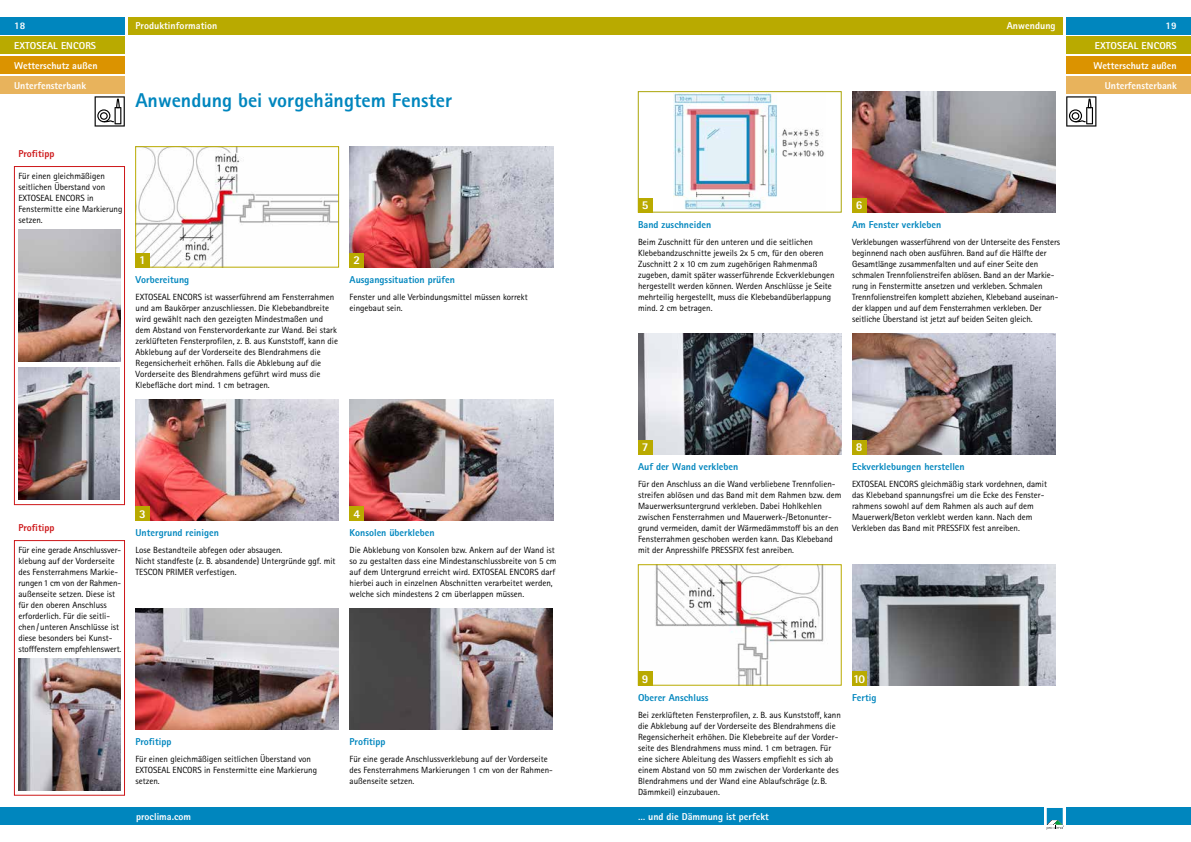
<style>
.page{position:relative;width:1191px;height:842px;background:#fff}
.page>*{position:absolute;margin:0;border:0;box-sizing:border-box;transform-origin:0 0}
.t1{font:800 20px "Rotis Sans Serif Pro";color:#0086be}
.t2{font:800 12px "Rotis Sans Serif Pro";color:#fff}
.t3{font:800 10px "Rotis Sans Serif Pro";color:#0086be}
.t4{font:800 10px "Rotis Sans Serif Pro";color:#fff}
.t5{font:800 10px "Rotis Sans Serif Pro";color:#cd1719}
.t6{font:9px/11px "Rotis Sans Serif Pro";color:#000}
</style>
<div class="page">
<div style="left:0;top:808px;width:595px;height:17px;background:#0086be"></div>
<div style="left:595px;top:808px;width:448px;height:17px;background:#0086be"></div>
<div style="left:1066px;top:808px;width:125px;height:17px;background:#0086be"></div>
<svg style="left:1046px;top:808px;width:18px;height:22px"></svg>
<div style="left:0;top:17px;width:125px;height:17px;background:#0086be"></div>
<div style="left:128px;top:17px;width:467px;height:17px;background:#b9aa00"></div>
<div style="left:1066px;top:17px;width:125px;height:17px;background:#0086be"></div>
<div style="left:595px;top:17px;width:468px;height:17px;background:#b9aa00"></div>
<div style="left:0;top:57px;width:125px;height:17px;background:#db9300"></div>
<div style="left:1066px;top:57px;width:125px;height:17px;background:#db9300"></div>
<svg style="left:1066px;top:96px;width:30px;height:31px"></svg>
<svg style="left:95px;top:96px;width:30px;height:31px"></svg>
<div style="left:0;top:77px;width:125px;height:17px;background:#e8b35c"></div>
<div style="left:1066px;top:77px;width:125px;height:17px;background:#e8b35c"></div>
<div style="left:1066px;top:37px;width:125px;height:17px;background:#b9aa00"></div>
<div style="left:0;top:37px;width:125px;height:17px;background:#b9aa00"></div>
<img style="left:652px;top:566px;width:172px;height:117px">
<div style="left:638px;top:564px;width:203px;height:121px;border:1px solid #b9aa00"></div>
<img style="left:137px;top:148px;width:200px;height:117px">
<div style="left:135px;top:146px;width:204px;height:121px;border:1px solid #b9aa00"></div>
<img style="left:349px;top:146px;width:204px;height:121px">
<img style="left:18px;top:367px;width:102px;height:132px">
<img style="left:349px;top:399px;width:204px;height:121px">
<img style="left:135px;top:399px;width:204px;height:121px">
<img style="left:349px;top:608px;width:204px;height:121px">
<img style="left:135px;top:608px;width:204px;height:121px">
<img style="left:852px;top:333px;width:203px;height:121px">
<img style="left:852px;top:564px;width:203px;height:121px">
<img style="left:638px;top:333px;width:203px;height:121px">
<img style="left:673px;top:94px;width:151px;height:116px">
<div style="left:638px;top:91px;width:203px;height:121px;border:1px solid #aba507"></div>
<img style="left:852px;top:91px;width:203px;height:121px">
<img style="left:18px;top:229px;width:102px;height:132px">
<div style="left:135px;top:253px;width:15px;height:14px;background:#b9aa00"></div>
<div style="left:349px;top:253px;width:15px;height:14px;background:#b9aa00"></div>
<div style="left:638px;top:198px;width:14px;height:14px;background:#b9aa00"></div>
<div style="left:349px;top:506px;width:15px;height:14px;background:#b9aa00"></div>
<div style="left:135px;top:506px;width:15px;height:14px;background:#b9aa00"></div>
<div style="left:852px;top:198px;width:14px;height:14px;background:#b9aa00"></div>
<div style="left:852px;top:440px;width:14px;height:14px;background:#b9aa00"></div>
<div style="left:638px;top:440px;width:14px;height:14px;background:#b9aa00"></div>
<div style="left:638px;top:671px;width:14px;height:14px;background:#b9aa00"></div>
<div style="left:852px;top:671px;width:14px;height:14px;background:#b9aa00"></div>
<div style="left:14px;top:166px;width:111px;height:339px;border:1px solid #cd1719"></div>
<img style="left:18px;top:659px;width:102px;height:132px">
<div style="left:14px;top:540px;width:111px;height:255px;border:1px solid #cd1719"></div>
<p class="t4" style="left:14px;top:19px;width:13px">18</p>
<p class="t4" style="left:135px;top:19px;width:83px">Produktinformation</p>
<p class="t4" style="left:1006px;top:19px;width:50px">Anwendung</p>
<p class="t4" style="left:1165px;top:19px;width:13px">19</p>
<p class="t4" style="left:14px;top:59px;width:85px">Wetterschutz außen</p>
<p class="t4" style="left:1093px;top:59px;width:85px">Wetterschutz außen</p>
<p class="t4" style="left:14px;top:79px;width:74px">Unterfensterbank</p>
<p class="t4" style="left:1104px;top:79px;width:74px">Unterfensterbank</p>
<p class="t4" style="left:14px;top:39px;width:83px">EXTOSEAL ENCORS</p>
<p class="t4" style="left:1094px;top:39px;width:83px">EXTOSEAL ENCORS</p>
<h1 class="t1" style="left:135px;top:87px;width:318px">Anwendung bei vorgehängtem Fenster</h1>
<p class="t5" style="left:18px;top:148px;width:37px">Profitipp</p>
<p class="t6" style="left:18px;top:171px;width:105px">Für einen gleichmäßigen seitlichen Überstand von<br>EXTOSEAL ENCORS in<br>Fenstermitte eine Markierung setzen.</p>
<h2 class="t2" style="left:139px;top:253px;width:8px">1</h2>
<h2 class="t2" style="left:353px;top:253px;width:8px">2</h2>
<p class="t3" style="left:135px;top:274px;width:55px">Vorbereitung</p>
<p class="t6" style="left:135px;top:292px;width:204px">EXTOSEAL ENCORS ist wasserführend am Fensterrahmen und am Baukörper anzuschliessen. Die Klebebandbreite wird gewählt nach den gezeigten Mindestmaßen und dem Abstand von Fenstervorderkante zur Wand. Bei stark zerklüfteten Fensterprofilen, z. B. aus Kunststoff, kann die Abklebung auf der Vorderseite des Blendrahmens die Regensicherheit erhöhen. Falls die Abklebung auf die Vorderseite des Blendrahmens geführt wird muss die Klebefläche dort mind. 1 cm betragen.</p>
<p class="t3" style="left:349px;top:274px;width:107px">Ausgangssituation prüfen</p>
<p class="t6" style="left:349px;top:292px;width:180px">Fenster und alle Verbindungsmittel müssen korrekt eingebaut sein.</p>
<h2 class="t2" style="left:642px;top:198px;width:8px">5</h2>
<p class="t3" style="left:638px;top:219px;width:75px">Band zuschneiden</p>
<p class="t6" style="left:638px;top:237px;width:198px">Beim Zuschnitt für den unteren und die seitlichen Klebebandzuschnitte jeweils 2x 5 cm, für den oberen Zuschnitt 2 x 10 cm zum zugehörigen Rahmenmaß zugeben, damit später wasserführende Eckverklebungen hergestellt werden können. Werden Anschlüsse je Seite mehrteilig hergestellt, muss die Klebebandüberlappung mind. 2 cm betragen.</p>
<h2 class="t2" style="left:856px;top:198px;width:8px">6</h2>
<p class="t3" style="left:852px;top:219px;width:91px">Am Fenster verkleben</p>
<p class="t6" style="left:852px;top:237px;width:209px">Verklebungen wasserführend von der Unterseite des Fensters beginnend nach oben ausführen. Band auf die Hälfte der Gesamtlänge zusammenfalten und auf einer Seite den schmalen Trennfolienstreifen ablösen. Band an der Markie&shy;rung in Fenstermitte ansetzen und verkleben. Schmalen Trennfolienstreifen komplett abziehen, Klebeband auseinan&shy;der klappen und auf dem Fensterrahmen verkleben. Der seitliche Überstand ist jetzt auf beiden Seiten gleich.</p>
<p class="t5" style="left:18px;top:522px;width:37px">Profitipp</p>
<p class="t6" style="left:18px;top:545px;width:105px">Für eine gerade Anschlussver&shy;klebung auf der Vorderseite des Fensterrahmens Markie&shy;rungen 1 cm von der Rahmen&shy;außenseite setzen. Diese ist für den oberen Anschluss erforderlich. Für die seitli&shy;chen /unteren Anschlüsse ist diese besonders bei Kunst&shy;stofffenstern empfehlenswert.</p>
<h2 class="t2" style="left:139px;top:506px;width:8px">3</h2>
<h2 class="t2" style="left:353px;top:506px;width:8px">4</h2>
<p class="t3" style="left:135px;top:527px;width:85px">Untergrund reinigen</p>
<p class="t6" style="left:135px;top:545px;width:201px">Lose Bestandteile abfegen oder absaugen.<br>Nicht standfeste (z. B. absandende) Untergründe ggf. mit<br>TESCON PRIMER verfestigen.</p>
<p class="t3" style="left:349px;top:527px;width:86px">Konsolen überkleben</p>
<p class="t6" style="left:349px;top:545px;width:208px">Die Abklebung von Konsolen bzw. Ankern auf der Wand ist so zu gestalten dass eine Mindestanschlussbreite von 5 cm auf dem Untergrund erreicht wird. EXTOSEAL ENCORS darf hierbei auch in einzelnen Abschnitten verarbeitet werden, welche sich mindestens 2 cm überlappen müssen.</p>
<p class="t3" style="left:135px;top:736px;width:37px">Profitipp</p>
<p class="t6" style="left:135px;top:754px;width:183px">Für einen gleichmäßigen seitlichen Überstand von<br>EXTOSEAL ENCORS in Fenstermitte eine Markierung setzen.</p>
<p class="t3" style="left:349px;top:736px;width:37px">Profitipp</p>
<p class="t6" style="left:349px;top:754px;width:205px">Für eine gerade Anschlussverklebung auf der Vorderseite des Fensterrahmens Markierungen 1 cm von der Rahmen&shy;außenseite setzen.</p>
<h2 class="t2" style="left:642px;top:440px;width:8px">7</h2>
<h2 class="t2" style="left:856px;top:440px;width:8px">8</h2>
<p class="t3" style="left:638px;top:461px;width:102px">Auf der Wand verkleben</p>
<p class="t6" style="left:638px;top:479px;width:205px">Für den Anschluss an die Wand verbliebene Trennfolien&shy;streifen ablösen und das Band mit dem Rahmen bzw. dem Mauerwerksuntergrund verkleben. Dabei Hohlkehlen zwischen Fensterrahmen und Mauerwerk-/Betonunter&shy;grund vermeiden, damit der Wärmedämmstoff bis an den Fensterrahmen geschoben werden kann. Das Klebeband mit der Anpresshilfe PRESSFIX fest anreiben.</p>
<p class="t3" style="left:852px;top:461px;width:114px">Eckverklebungen herstellen</p>
<p class="t6" style="left:852px;top:479px;width:196px">EXTOSEAL ENCORS gleichmäßig stark vordehnen, damit das Klebeband spannungsfrei um die Ecke des Fenster&shy;rahmens sowohl auf dem Rahmen als auch auf dem Mauerwerk/Beton verklebt werden kann. Nach dem Verkleben das Band mit PRESSFIX fest anreiben.</p>
<h2 class="t2" style="left:642px;top:671px;width:8px">9</h2>
<h2 class="t2" style="left:853px;top:671px;width:13px">10</h2>
<p class="t3" style="left:638px;top:692px;width:72px">Oberer Anschluss</p>
<p class="t6" style="left:638px;top:710px;width:204px">Bei zerklüfteten Fensterprofilen, z. B. aus Kunststoff, kann die Abklebung auf der Vorderseite des Blendrahmens die Regensicherheit erhöhen. Die Klebebreite auf der Vorder&shy;seite des Blendrahmens muss mind. 1 cm betragen. Für eine sichere Ableitung des Wassers empfiehlt es sich ab einem Abstand von 50 mm zwischen der Vorderkante des Blendrahmens und der Wand eine Ablaufschräge (z.B.<br>Dämmkeil) einzubauen.</p>
<p class="t3" style="left:852px;top:692px;width:26px">Fertig</p>
<p class="t4" style="left:136px;top:810px;width:56px">proclima.com</p>
<p class="t4" style="left:638px;top:810px;width:132px">… und die Dämmung ist perfekt</p>
</div>
